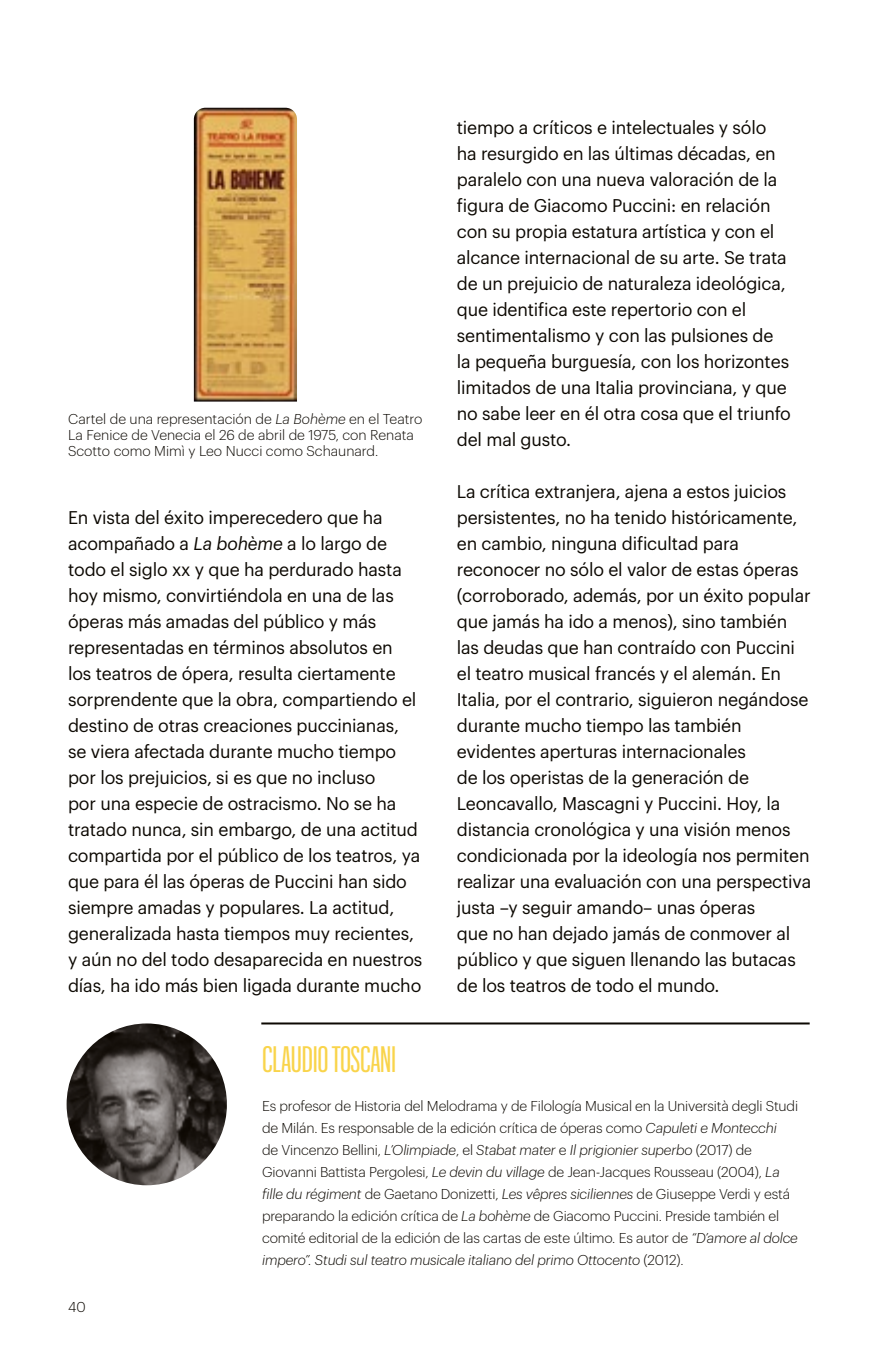
<style>
.page{position:relative;width:891px;height:1361px;background:#fff}
.page>*{position:absolute;margin:0;border:0;box-sizing:border-box;transform-origin:0 0}
.t1{font:36px "Graphik XX Cond";letter-spacing:-.01em;color:#f9d44b}
.t2{font:18px/26px "Graphik";letter-spacing:-.01em;color:#0c0802}
.t3{font:300 14px/22px "Graphik";letter-spacing:-.01em;color:#0c0802}
.s1{font-style:italic}
</style>
<div class="page">
<img style="left:67px;top:1023px;width:160px;height:162px">
<hr style="left:261px;top:1022px;width:548px;height:2px;background:#0c0802">
<img style="left:194px;top:108px;width:103px;height:293px">
<p class="t3" style="left:68px;top:410px;width:355px;line-height:16px">Cartel de una representación de <span class="s1">La Bohème</span> en el Teatro<br>La Fenice de Venecia el 26 de abril de 1975, con Renata<br>Scotto como Mimì y Leo Nucci como Schaunard.</p>
<p class="t2" style="left:68px;top:503px;width:355px">En vista del éxito imperecedero que ha acompañado a <span class="s1">La bohème</span> a lo largo de todo el siglo xx y que ha perdurado hasta hoy mismo, convirtiéndola en una de las óperas más amadas del público y más representadas en términos absolutos en<br>los teatros de ópera, resulta ciertamente sorprendente que la obra, compartiendo el destino de otras creaciones puccinianas,<br>se viera afectada durante mucho tiempo por los prejuicios, si es que no incluso<br>por una especie de ostracismo. No se ha tratado nunca, sin embargo, de una actitud compartida por el público de los teatros, ya que para él las óperas de Puccini han sido siempre amadas y populares. La actitud, generalizada hasta tiempos muy recientes, y aún no del todo desaparecida en nuestros días, ha ido más bien ligada durante mucho</p>
<p class="t2" style="left:456px;top:113px;width:335px">tiempo a críticos e intelectuales y sólo<br>ha resurgido en las últimas décadas, en paralelo con una nueva valoración de la figura de Giacomo Puccini: en relación con su propia estatura artística y con el alcance internacional de su arte. Se trata de un prejuicio de naturaleza ideológica, que identifica este repertorio con el sentimentalismo y con las pulsiones de la pequeña burguesía, con los horizontes limitados de una Italia provinciana, y que no sabe leer en él otra cosa que el triunfo del mal gusto.</p>
<p class="t2" style="left:456px;top:476px;width:356px">La crítica extranjera, ajena a estos juicios persistentes, no ha tenido históricamente, en cambio, ninguna dificultad para reconocer no sólo el valor de estas óperas (corroborado, además, por un éxito popular que jamás ha ido a menos), sino también las deudas que han contraído con Puccini el teatro musical francés y el alemán. En Italia, por el contrario, siguieron negándose durante mucho tiempo las también evidentes aperturas internacionales<br>de los operistas de la generación de Leoncavallo, Mascagni y Puccini. Hoy, la distancia cronológica y una visión menos condicionada por la ideología nos permiten realizar una evaluación con una perspectiva justa –y seguir amando– unas óperas<br>que no han dejado jamás de conmover al público y que siguen llenando las butacas de los teatros de todo el mundo.</p>
<p class="t3" style="left:68px;top:1295px;width:19px">40</p>
<h1 class="t1" style="left:262px;top:1036px;width:135px">CLAUDIO TOSCANI</h1>
<p class="t3" style="left:262px;top:1093px;width:537px">Es profesor de Historia del Melodrama y de Filología Musical en la Università degli Studi de Milán. Es responsable de la edición crítica de óperas como <span class="s1">Capuleti e Montecchi<br></span>de Vincenzo Bellini, <span class="s1">L’Olimpiade</span>, el <span class="s1">Stabat mater</span> e <span class="s1">Il prigionier superbo</span> (2017) de Giovanni Battista Pergolesi, <span class="s1">Le devin du village</span> de Jean-Jacques Rousseau (2004), <span class="s1">La fille du régiment</span> de Gaetano Donizetti, <span class="s1">Les vêpres siciliennes</span> de Giuseppe Verdi y está preparando la edición crítica de <span class="s1">La bohème</span> de Giacomo Puccini. Preside también el comité editorial de la edición de las cartas de este último. Es autor de <span class="s1">“D’amore al dolce impero”. Studi sul teatro musicale italiano del primo Ottocento</span> (2012).</p>
</div>
